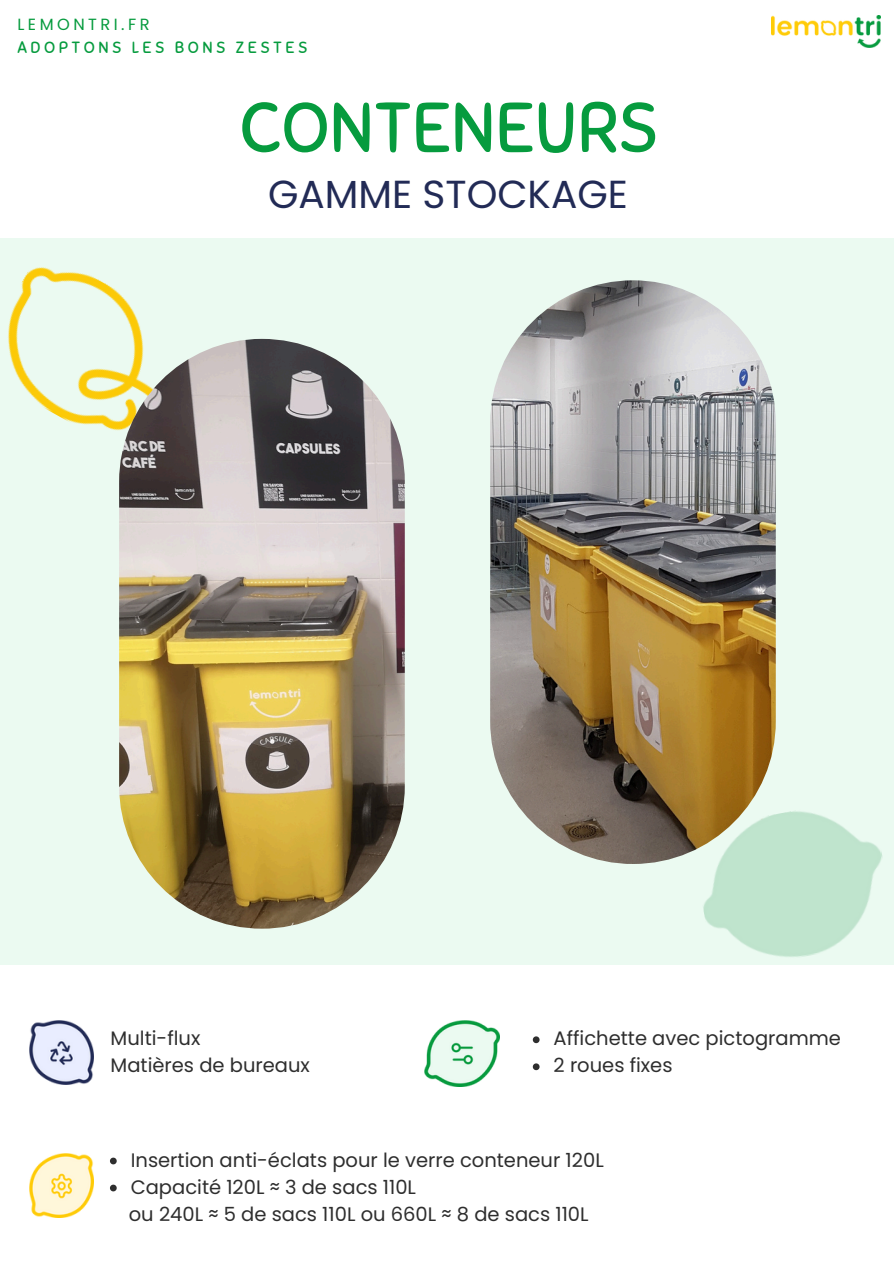
<style>
.page{position:relative;width:894px;height:1264px;background:#fff}
.page>*{position:absolute;margin:0;border:0;box-sizing:border-box;transform-origin:0 0}
.t1{font:70.05px "Sniglet";color:#069b3e}
.t2{font:39px "Poppins";color:#222b56}
.t3{font:19.5px/27px "Poppins";color:#2e2e2e}
.t4{font:16.2px "Sniglet";letter-spacing:.215em;color:#069b3e}
.t5{font:16.2px "Poppins";letter-spacing:.215em;color:#069b3e}
</style>
<div class="page">
<div style="left:0;top:237px;width:893px;height:727px;background:#ebfaf1"></div>
<img style="left:688px;top:796px;width:205px;height:169px">
<img style="left:490px;top:280px;width:285px;height:583px;border-radius:143px">
<img style="left:771px;top:15px;width:109px;height:33px">
<img style="left:8px;top:267px;width:205px;height:194px">
<img style="left:119px;top:339px;width:285px;height:589px;border-radius:143px">
<img style="left:30px;top:1153px;width:64px;height:64px">
<img style="left:425px;top:1020px;width:74px;height:66px">
<img style="left:30px;top:1020px;width:64px;height:64px">
<svg style="left:110px;top:1157px;width:7px;height:7px"></svg>
<svg style="left:110px;top:1184px;width:7px;height:7px"></svg>
<svg style="left:532px;top:1036px;width:7px;height:7px"></svg>
<svg style="left:532px;top:1063px;width:7px;height:7px"></svg>
<h2 class="t5" style="left:17px;top:13px;width:134px">LEMONTRI.FR</h2>
<p class="t4" style="left:17px;top:37px;width:291px">ADOPTONS LES BONS ZESTES</p>
<p class="t1" style="left:239px;top:85px;width:420px">CONTENEURS</p>
<h1 class="t2" style="left:268px;top:167px;width:361px">GAMME STOCKAGE</h1>
<p class="t3" style="left:111px;top:1025px;width:201px">Multi-flux<br>Matières de bureaux</p>
<p class="t3" style="left:553px;top:1025px;width:289px">Affichette avec pictogramme</p>
<h3 class="t3" style="left:553px;top:1052px;width:120px">2 roues fixes</h3>
<p class="t3" style="left:131px;top:1146px;width:474px">Insertion anti-éclats pour le verre conteneur 120L</p>
<p class="t3" style="left:131px;top:1173px;width:287px">Capacité 120L ≈ 3 de sacs 110L</p>
<p class="t3" style="left:129px;top:1200px;width:461px">ou 240L ≈ 5 de sacs 110L ou 660L ≈ 8 de sacs 110L</p>
</div>
